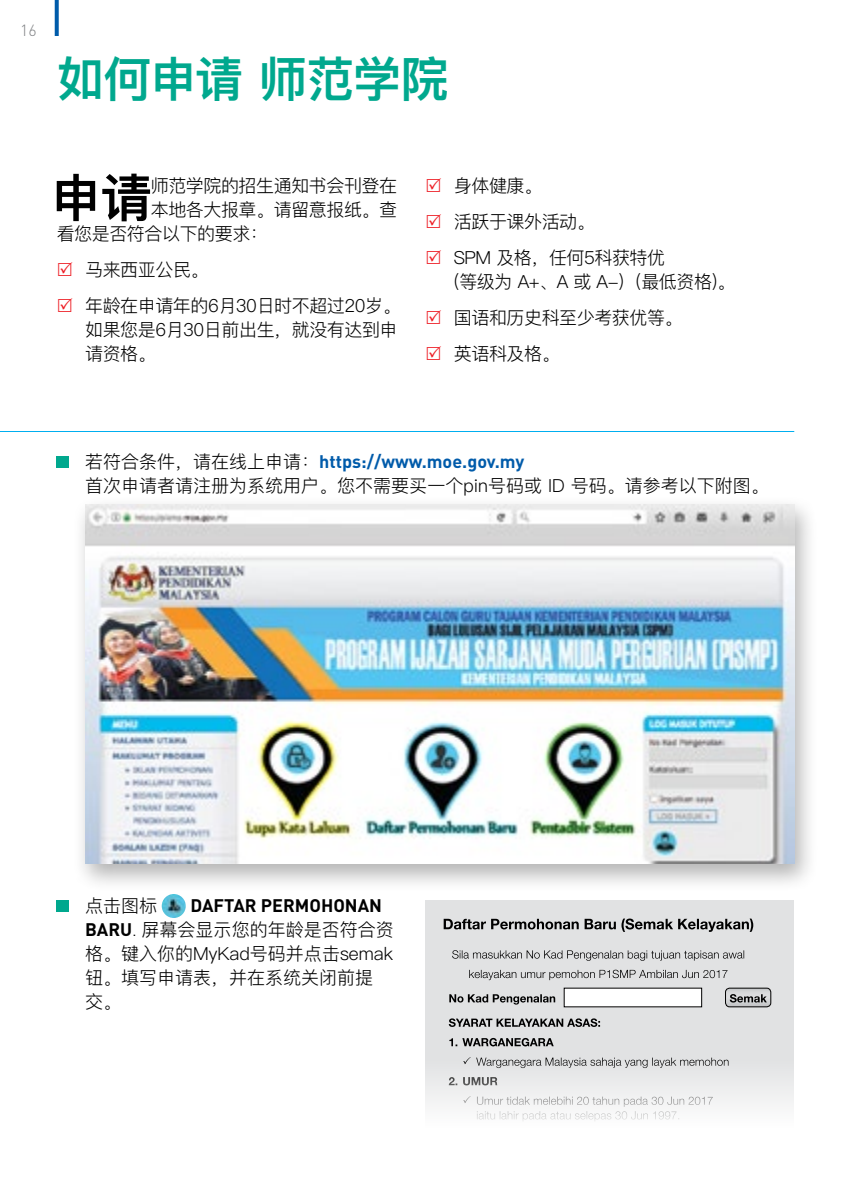
<style>
.page{position:relative;width:851px;height:1188px;background:#fff}
.page>*{position:absolute;margin:0;border:0;box-sizing:border-box;transform-origin:0 0}
.t1{font:600 51.6px "Ping Fang SC";color:#000}
.t2{font:600 48px "Ping Fang SC";letter-spacing:-.025em;color:#00a88e}
.t3{font:300 18px/36px "Ping Fang SC";letter-spacing:-.025em;color:#000}
.t4{font:300 18px/24px "Ping Fang SC";color:#000}
.t5{font:700 18px "DIN";color:#005baa}
.t6{font:700 18px "DIN";color:#000}
.t7{font:300 16px "DIN";color:#808285}
.s1{font-family:"Ping Fang SC";font-weight:300;color:#000}
.s2{font-family:"DIN";font-weight:700}
.s3{font-family:"DIN"}
</style>
<div class="page">
<div style="left:71px;top:494px;width:748px;height:398px;background:#000;opacity:.3"></div>
<img style="left:85px;top:504px;width:709px;height:360px">
<hr style="left:0;top:431px;width:794px;height:1px;background:#00aeef">
<div style="left:57px;top:456px;width:12px;height:12px;background:#00a88e"></div>
<div style="left:57px;top:900px;width:12px;height:12px;background:#00a88e"></div>
<img style="left:162px;top:894px;width:24px;height:24px;border-radius:12px">
<div style="left:425px;top:900px;width:369px;height:228px;background:#e1e2e3"></div>
<div style="left:725px;top:988px;width:46px;height:19px;border:1px solid #000;border-radius:4px"></div>
<svg style="left:469px;top:970px;width:258px;height:10px"></svg>
<svg style="left:452px;top:950px;width:292px;height:11px"></svg>
<svg style="left:443px;top:919px;width:310px;height:13px"></svg>
<svg style="left:449px;top:994px;width:106px;height:11px"></svg>
<svg style="left:463px;top:1096px;width:249px;height:26px"></svg>
<svg style="left:449px;top:1077px;width:48px;height:8px"></svg>
<svg style="left:463px;top:1057px;width:265px;height:11px"></svg>
<svg style="left:449px;top:1038px;width:104px;height:8px"></svg>
<svg style="left:448px;top:1018px;width:152px;height:9px"></svg>
<svg style="left:725px;top:988px;width:45px;height:19px"></svg>
<div style="left:564px;top:988px;width:137px;height:19px;background:#fff"></div>
<svg style="left:55px;top:0;width:4px;height:36px"></svg>
<p class="t7" style="left:20px;top:20px;width:18px">16</p>
<h2 class="t2" style="left:57px;top:49px;width:393px">如何申请 师范学院</h2>
<h1 class="t1" style="left:50px;top:166px;width:103px">申请</h1>
<p class="t3" style="left:151px;top:167px;width:248px">师范学院的招生通知书会刊登在</p>
<p class="t3" style="left:151px;top:191px;width:248px">本地各大报章。请留意报纸。查</p>
<p class="t3" style="left:57px;top:215px;width:213px">看您是否符合以下的要求：</p>
<p class="t3" style="left:85px;top:251px;width:317px">马来西亚公民。<br>年龄在申请年的6月30日时不超过20岁。</p>
<p class="t3" style="left:85px;top:317px;width:314px;line-height:24px">如果您是6月30日前出生，就没有达到申请资格。</p>
<p class="t3" style="left:454px;top:167px;width:213px">身体健康。<br>活跃于课外活动。<br>SPM 及格，任何5科获特优</p>
<p class="t3" style="left:454px;top:263px;width:283px">(等级为 A+、A 或 A-)（最低资格)。国语和历史科至少考获优等。<br>英语科及格。</p>
<p class="t5" style="left:85px;top:450px;width:441px"><span class="s1">若符合条件，请在线上申请：</span>https://www.moe.gov.my</p>
<p class="t4" style="left:85px;top:473px;width:685px">首次申请者请注册为系统用户。您不需要买一个pin号码或 ID 号码。请参考以下附图。</p>
<p class="t3" style="left:85px;top:887px;width:73px">点击图标</p>
<p class="t6" style="left:190px;top:894px;width:193px">DAFTAR PERMOHONAN</p>
<p class="t4" style="left:85px;top:917px;width:310px"><span class="s2">BARU</span><span class="s3">.</span> 屏幕会显示您的年龄是否符合资格。键入你的MyKad号码并点击semak钮。填写申请表，并在系统关闭前提交。</p>
</div>
